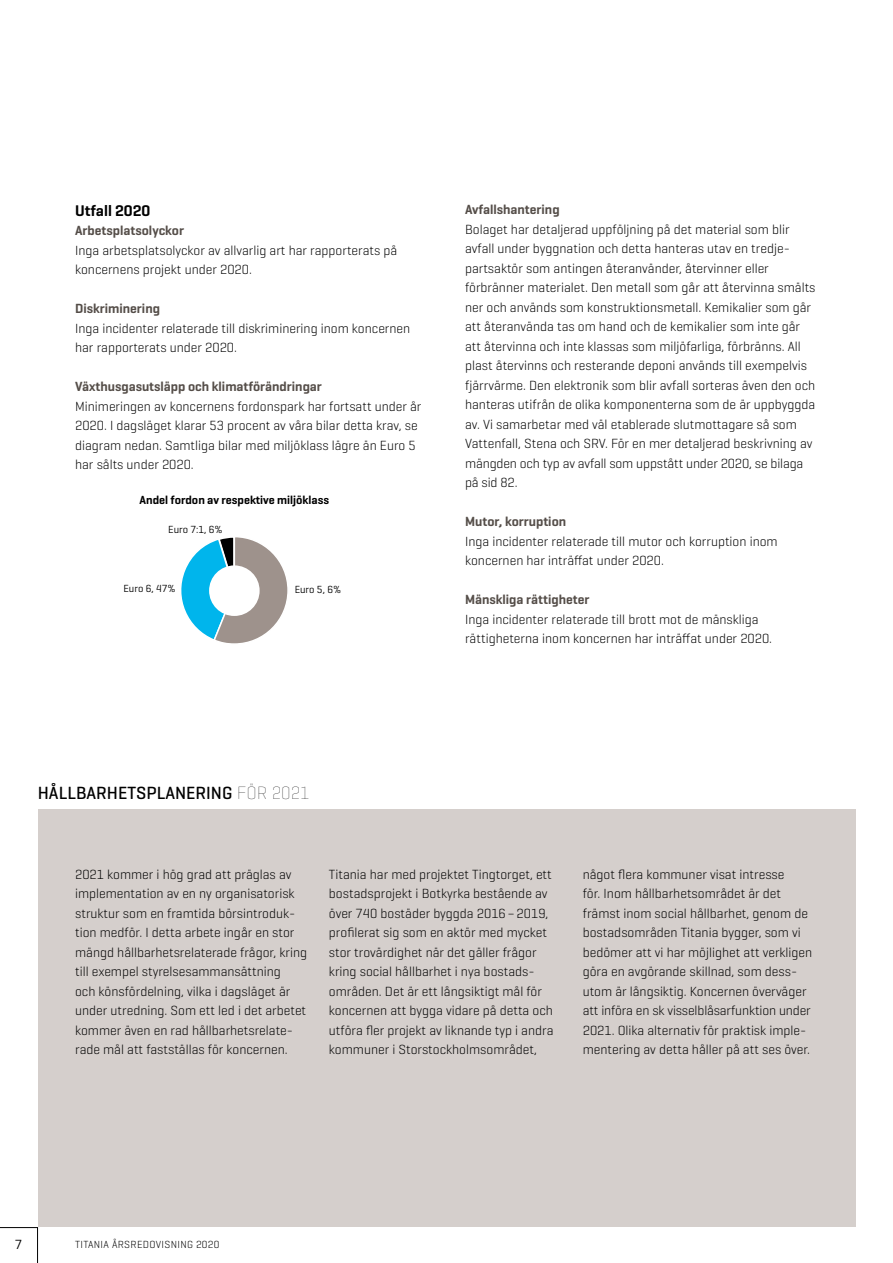
<style>
.page{position:relative;width:893px;height:1263px;background:#fff}
.page>*{position:absolute;margin:0;border:0;box-sizing:border-box;transform-origin:0 0}
.t1{font:500 18px "Geogrotesque";color:#000}
.t2{font:600 15.75px "Geogrotesque";color:#000}
.t3{font:300 13.5px/19.5px "Geogrotesque";color:#000}
.t4{font:600 13.5px "Geogrotesque";color:#544d48}
.t5{font:13.5px "Geogrotesque";color:#000}
.t6{font:600 12px "Geogrotesque";color:#000}
.t7{font:10.5px "Geogrotesque";color:#000}
.t8{font:300 10.5px "Geogrotesque";letter-spacing:.03em;color:#000}
.s1{font-weight:100}
</style>
<div class="page">
<hr style="left:37px;top:1227px;width:1px;height:36px;background:#000">
<hr style="left:0;top:1227px;width:38px;height:1px;background:#000">
<div style="left:38px;top:810px;width:817px;height:417px;background:#d5cfcc"></div>
<svg style="left:181px;top:537px;width:107px;height:107px"></svg>
<div style="left:209px;top:565px;width:51px;height:51px;background:#fff;border-radius:50%"></div>
<p class="t2" style="left:75px;top:201px;width:77px">Utfall 2020</p>
<p class="t4" style="left:75px;top:222px;width:110px">Arbetsplatsolyckor</p>
<p class="t3" style="left:75px;top:240px;width:324px">Inga arbetsplatsolyckor av allvarlig art har rapporterats på koncernens projekt under 2020.</p>
<p class="t4" style="left:75px;top:300px;width:86px">Diskriminering</p>
<p class="t3" style="left:75px;top:318px;width:337px">Inga incidenter relaterade till diskriminering inom koncernen har rapporterats under 2020.</p>
<p class="t4" style="left:75px;top:378px;width:248px">Växthusgasutsläpp och klimatförändringar</p>
<p class="t3" style="left:75px;top:396px;width:348px">Minimeringen av koncernens fordonspark har fortsatt under år 2020. I dagsläget klarar 53 procent av våra bilar detta krav, se diagram nedan. Samtliga bilar med miljöklass lägre än Euro 5 har sålts under 2020.</p>
<p class="t6" style="left:140px;top:493px;width:191px">Andel fordon av respektive miljöklass</p>
<p class="t7" style="left:168px;top:522px;width:56px">Euro 7:1, 6%</p>
<p class="t7" style="left:123px;top:582px;width:54px">Euro 6, 47%</p>
<p class="t7" style="left:295px;top:583px;width:48px">Euro 5, 6%</p>
<p class="t4" style="left:465px;top:201px;width:96px">Avfallshantering</p>
<p class="t3" style="left:465px;top:219px;width:352px">Bolaget har detaljerad uppföljning på det material som blir avfall under byggnation och detta hanteras utav en tredje&shy;partsaktör som antingen återanvänder, återvinner eller förbränner materialet. Den metall som går att återvinna smälts ner och används som konstruktionsmetall. Kemikalier som går att återanvända tas om hand och de kemikalier som inte går att återvinna och inte klassas som miljöfarliga, förbränns. All plast återvinns och resterande deponi används till exempelvis fjärrvärme. Den elektronik som blir avfall sorteras även den och hanteras utifrån de olika komponenterna som de är uppbyggda av. Vi samarbetar med väl etablerade slutmottagare så som Vattenfall, Stena och SRV. För en mer detaljerad beskrivning av mängden och typ av avfall som uppstått under 2020, se bilaga på sid 82.</p>
<p class="t4" style="left:465px;top:513px;width:103px">Mutor, korruption</p>
<p class="t3" style="left:465px;top:531px;width:314px">Inga incidenter relaterade till mutor och korruption inom koncernen har inträffat under 2020.</p>
<p class="t4" style="left:465px;top:591px;width:126px">Mänskliga rättigheter</p>
<p class="t3" style="left:465px;top:609px;width:309px">Inga incidenter relaterade till brott mot de mänskliga rättigheterna inom koncernen har inträffat under 2020.</p>
<h1 class="t1" style="left:38px;top:781px;width:273px">HÅLLBARHETSPLANERING <span class="s1">FÖR 2021</span></h1>
<p class="t3" style="left:75px;top:864px;width:234px">2021 kommer i hög grad att präglas av implementation av en ny organisatorisk struktur som en framtida börsintroduk&shy;tion medför. I detta arbete ingår en stor mängd hållbarhetsrelaterade frågor, kring till exempel styrelsesammansättning<br>och könsfördelning, vilka i dagsläget är under utredning. Som ett led i det arbetet kommer även en rad hållbarhetsrelate&shy;rade mål att fastställas för koncernen.</p>
<p class="t3" style="left:329px;top:864px;width:226px">Titania har med projektet Tingtorget, ett bostadsprojekt i Botkyrka bestående av över 740 bostäder byggda 2016–2019, profilerat sig som en aktör med mycket stor trovärdighet när det gäller frågor kring social hållbarhet i nya bostads&shy;områden. Det är ett långsiktigt mål för koncernen att bygga vidare på detta och utföra fler projekt av liknande typ i andra kommuner i Storstockholmsområdet,</p>
<p class="t3" style="left:583px;top:864px;width:231px">något flera kommuner visat intresse<br>för. Inom hållbarhetsområdet är det främst inom social hållbarhet, genom de bostadsområden Titania bygger, som vi bedömer att vi har möjlighet att verkligen göra en avgörande skillnad, som dess&shy;utom är långsiktig. Koncernen överväger att införa en sk visselblåsarfunktion under 2021. Olika alternativ för praktisk imple&shy;mentering av detta håller på att ses över.</p>
<p class="t5" style="left:15px;top:1235px;width:9px">7</p>
<p class="t8" style="left:75px;top:1238px;width:146px">TITANIA ÅRSREDOVISNING 2020</p>
</div>
